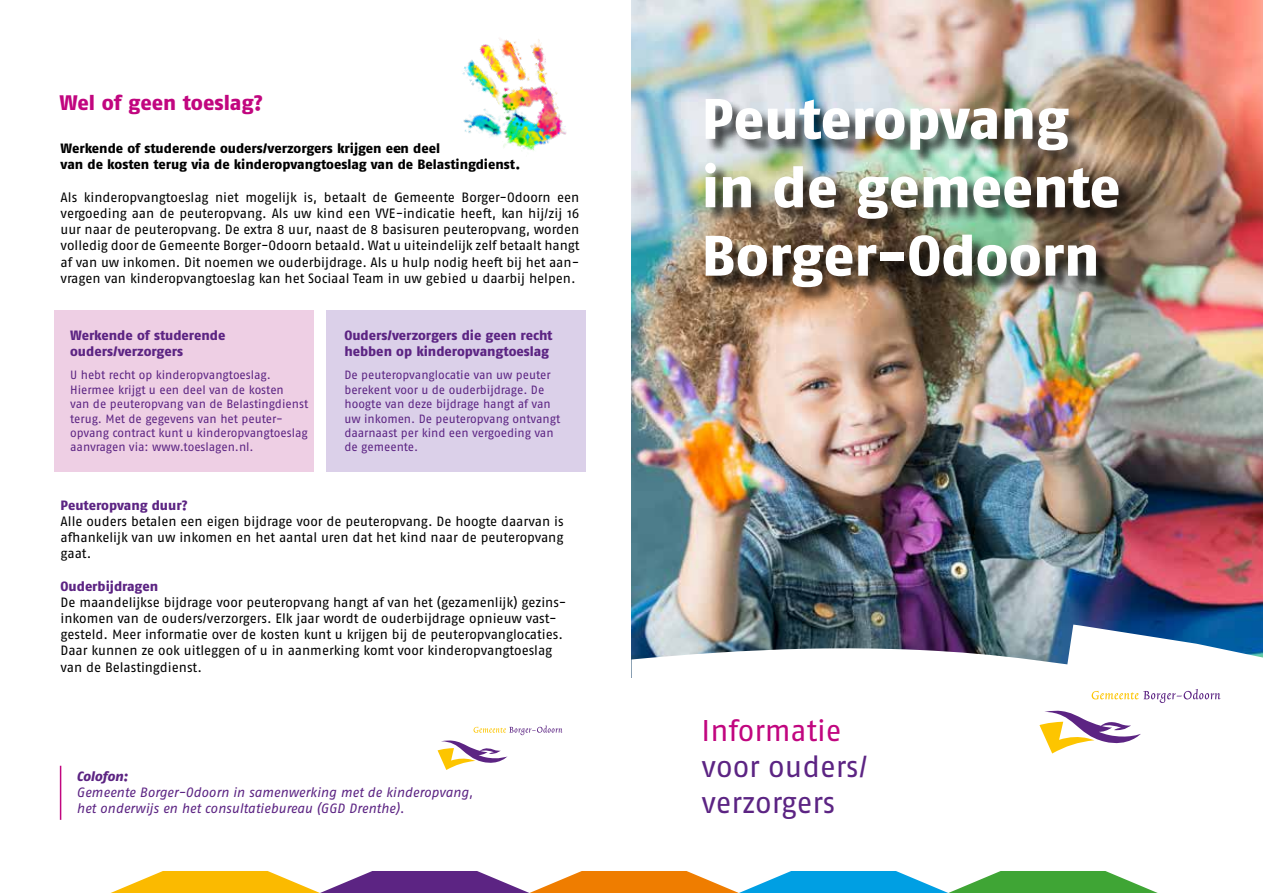
<style>
.page{position:relative;width:1263px;height:893px;background:#fff}
.page>*{position:absolute;margin:0;border:0;box-sizing:border-box;transform-origin:0 0}
.t1{font:800 57px/68.4px "Fago Pro";letter-spacing:-.005em;color:#fff}
.t2{font:30px/36px "Fago Pro";letter-spacing:-.005em;color:#5c2483}
.t3{font:30px "Fago Pro";letter-spacing:-.005em;color:#c1067f}
.t4{font:800 21px "Fago Pro";color:#c1067f}
.t5{font:13.5px/16.2px "Fago Pro";letter-spacing:-.005em;color:#000;text-align:justify}
.t6{font:800 13.5px/16.2px "Fago Pro";letter-spacing:-.005em;color:#5c2483}
.t7{font:800 13.5px/16.2px "Fago Pro";color:#000}
.t8{font:italic 13.5px/16.2px "Fago Pro";letter-spacing:-.005em;color:#5c2483}
.t9{font:italic 800 13.5px "Fago Pro";letter-spacing:-.005em;color:#5c2483}
.t10{font:12px/14.4px "Fago Pro";letter-spacing:-.005em;color:#5c2483}
</style>
<div class="page">
<img style="left:631px;top:0;width:632px;height:625px">
<div style="left:706px;top:100px;width:429px;height:204px;background:#000;opacity:.75"></div>
<svg style="left:631px;top:625px;width:632px;height:74px"></svg>
<svg style="left:1039px;top:710px;width:102px;height:43px"></svg>
<svg style="left:1092px;top:689px;width:128px;height:14px"></svg>
<div style="left:55px;top:310px;width:259px;height:162px;background:#eecfe4"></div>
<div style="left:326px;top:310px;width:259px;height:162px;background:#dbd0e9"></div>
<img style="left:462px;top:38px;width:105px;height:113px">
<hr style="left:60px;top:766px;width:1px;height:54px;background:#c1067f">
<svg style="left:438px;top:725px;width:124px;height:45px"></svg>
<svg style="left:111px;top:871px;width:1047px;height:22px"></svg>
<h3 class="t4" style="left:60px;top:90px;width:205px">Wel of geen toeslag?</h3>
<p class="t7" style="left:61px;top:140px;width:461px">Werkende of studerende ouders/verzorgers krijgen een deel<br>van de kosten terug via de kinderopvangtoeslag van de Belastingdienst.</p>
<p class="t5" style="left:61px;top:189px;width:520px">Als kinderopvangtoeslag niet mogelijk is, betaalt de Gemeente Borger-Odoorn een vergoeding aan de peuteropvang. Als uw kind een VVE-indicatie heeft, kan hij/zij 16 uur naar de peuteropvang. De extra 8 uur, naast de 8 basisuren peuteropvang, worden volledig door de Gemeente Borger-Odoorn betaald. Wat u uiteindelijk zelf betaalt hangt af van uw inkomen. Dit noemen we ouderbijdrage. Als u hulp nodig heeft bij het aan&shy;vragen van kinderopvangtoeslag kan het Sociaal Team in uw gebied u daarbij helpen.</p>
<p class="t6" style="left:70px;top:327px;width:157px">Werkende of studerende ouders/verzorgers</p>
<p class="t10" style="left:70px;top:368px;width:240px">U hebt recht op kinderopvangtoeslag.<br>Hiermee krijgt u een deel van de kosten<br>van de peuteropvang van de Belastingdienst terug. Met de gegevens van het peuter&shy;opvang contract kunt u kinderopvangtoeslag aanvragen via: www.toeslagen.nl.</p>
<p class="t6" style="left:344px;top:327px;width:210px">Ouders/verzorgers die geen recht hebben op kinderopvangtoeslag</p>
<p class="t10" style="left:344px;top:368px;width:217px">De peuteropvanglocatie van uw peuter berekent voor u de ouderbijdrage. De hoogte van deze bijdrage hangt af van uw inkomen. De peuteropvang ontvangt daarnaast per kind een vergoeding van de gemeente.</p>
<p class="t6" style="left:61px;top:497px;width:129px">Peuteropvang duur?</p>
<p class="t5" style="left:61px;top:513px;width:504px">Alle ouders betalen een eigen bijdrage voor de peuteropvang. De hoogte daarvan is afhankelijk van uw inkomen en het aantal uren dat het kind naar de peuteropvang gaat.</p>
<p class="t6" style="left:61px;top:578px;width:99px">Ouderbijdragen</p>
<p class="t5" style="left:61px;top:594px;width:507px;text-align:left">De maandelijkse bijdrage voor peuteropvang hangt af van het (gezamenlijk) gezins&shy;inkomen van de ouders/verzorgers. Elk jaar wordt de ouderbijdrage opnieuw vast&shy;gesteld. Meer informatie over de kosten kunt u krijgen bij de peuteropvanglocaties.<br>Daar kunnen ze ook uitleggen of u in aanmerking komt voor kinderopvangtoeslag van de Belastingdienst.</p>
<p class="t9" style="left:77px;top:768px;width:53px">Colofon:</p>
<p class="t8" style="left:77px;top:784px;width:398px">Gemeente Borger-Odoorn in samenwerking met de kinderopvang, het onderwijs en het consultatiebureau (GGD Drenthe).</p>
<h1 class="t1" style="left:702px;top:85px;width:420px">Peuteropvang in de gemeente<br>Borger-Odoorn</h1>
<h2 class="t3" style="left:702px;top:713px;width:141px">Informatie</h2>
<h2 class="t2" style="left:702px;top:749px;width:168px">voor ouders/ verzorgers</h2>
</div>
